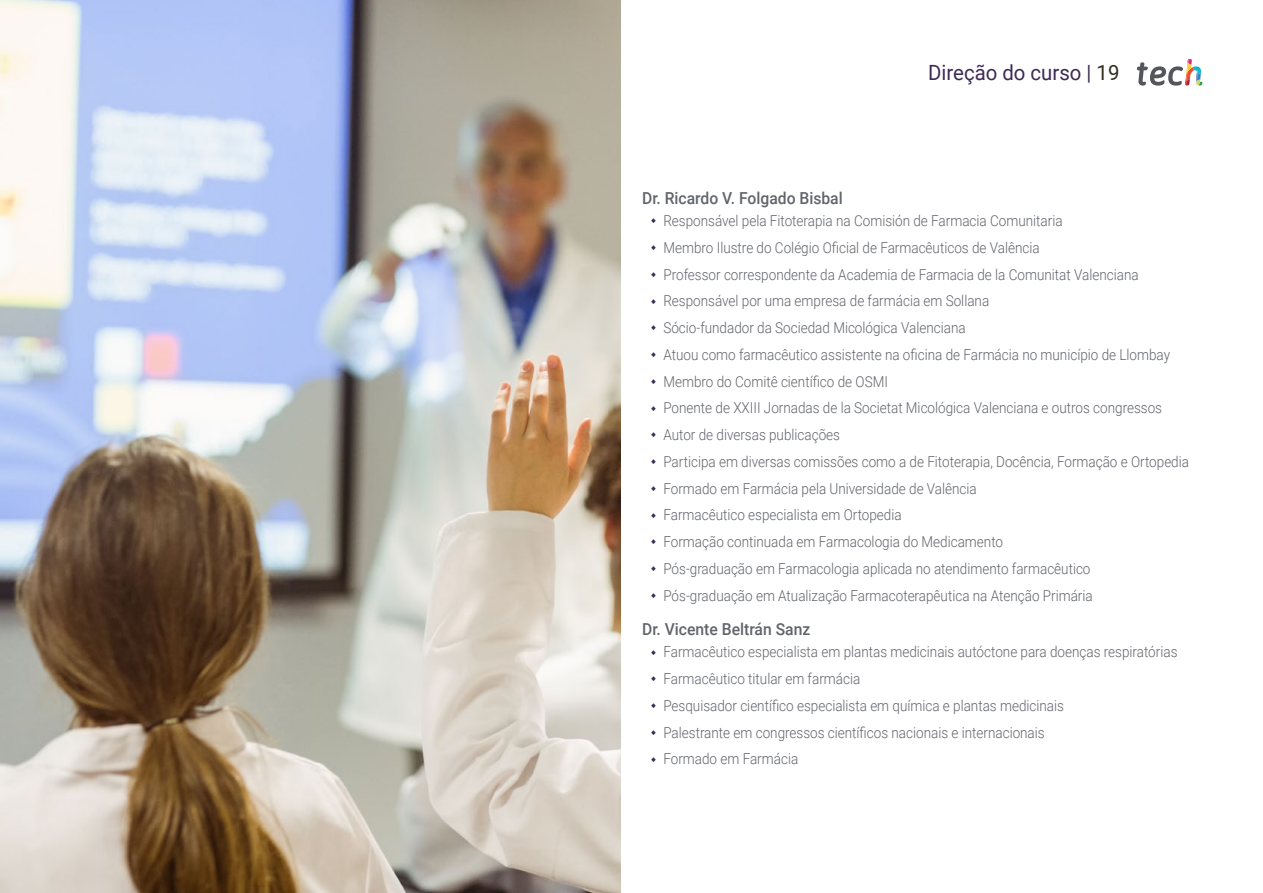
<style>
.page{position:relative;width:1263px;height:893px;background:#fff}
.page>*{position:absolute;margin:0;border:0;box-sizing:border-box;transform-origin:0 0}
.t1{font:21px "Roboto";color:#3d2b56}
.t2{font:500 16.5px "Roboto";color:#61646a;scale:.95 1}
.t3{font:300 15px/26.7px "Roboto";color:#61646a;scale:.9 1}
.s1{color:#312e20}
</style>
<div class="page">
<img style="left:0;top:0;width:621px;height:893px">
<svg style="left:1137px;top:59px;width:65px;height:27px"></svg>
<h1 class="t1" style="left:928px;top:57px;width:193px">Direção do curso | <span class="s1">19</span></h1>
<p class="t2" style="left:642px;top:186px;width:213px">Dr. Ricardo V. Folgado Bisbal</p>
<p class="t3" style="left:663px;top:207px;width:586px">Responsável pela Fitoterapia na Comisión de Farmacia Comunitaria<br>Membro Ilustre do Colégio Oficial de Farmacêuticos de Valência<br>Professor correspondente da Academia de Farmacia de la Comunitat Valenciana Responsável por uma empresa de farmácia em Sollana<br>Sócio-fundador da Sociedad Micológica Valenciana<br>Atuou como farmacêutico assistente na oficina de Farmácia no município de Llombay Membro do Comitê científico de OSMI<br>Ponente de XXIII Jornadas de la Societat Micológica Valenciana e outros congressos Autor de diversas publicações<br>Participa em diversas comissões como a de Fitoterapia, Docência, Formação e Ortopedia Formado em Farmácia pela Universidade de Valência<br>Farmacêutico especialista em Ortopedia<br>Formação continuada em Farmacologia do Medicamento<br>Pós-graduação em Farmacologia aplicada no atendimento farmacêutico<br>Pós-graduação em Atualização Farmacoterapêutica na Atenção Primária</p>
<p class="t2" style="left:642px;top:617px;width:178px">Dr. Vicente Beltrán Sanz</p>
<p class="t3" style="left:663px;top:638px;width:573px">Farmacêutico especialista em plantas medicinais autóctone para doenças respiratórias Farmacêutico titular em farmácia<br>Pesquisador científico especialista em química e plantas medicinais<br>Palestrante em congressos científicos nacionais e internacionais<br>Formado em Farmácia</p>
</div>
